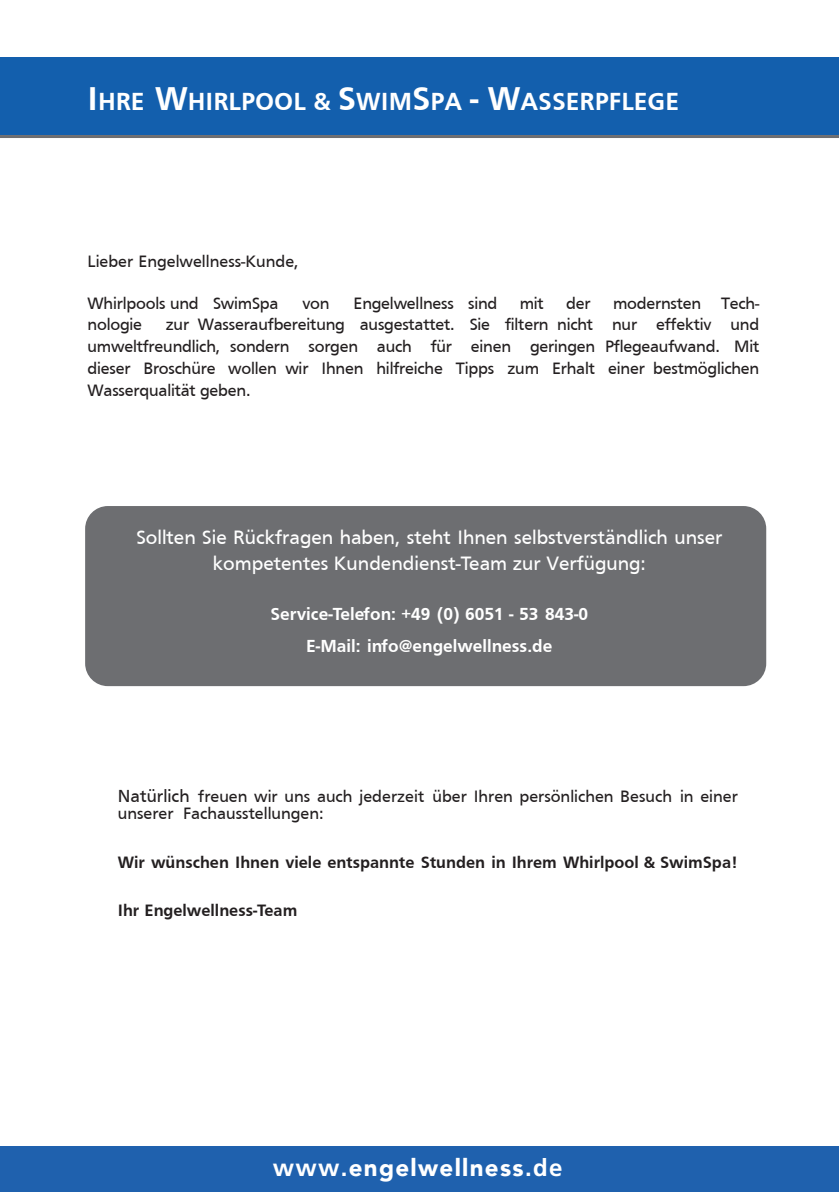
<style>
.page{position:relative;width:839px;height:1192px;background:#fff}
.page>*{position:absolute;margin:0;border:0;box-sizing:border-box;transform-origin:0 0}
.t1{font:700 25.6px "Frutiger";color:#fff}
.t2{font:900 24px "Avenir";letter-spacing:.055em;color:#fff}
.t3{font:20px/26px "Frutiger";color:#fff;text-align:center}
.t4{font:700 18px/32px "Frutiger";color:#fff;text-align:center}
.t5{font:17px/21.8px "Frutiger";letter-spacing:-.01em;color:#231f20;text-align:justify}
.t6{font:700 17px "Frutiger";color:#231f20}
.s1{font-size:34px}
.s2{font-size:18px}
.s3{font-family:"Frutiger";font-weight:700}
</style>
<div class="page">
<div style="left:85px;top:506px;width:680px;height:180px;background:#6d6e71;border-radius:23px"></div>
<div style="left:0;top:57px;width:838px;height:78px;background:#135fad"></div>
<hr style="left:0;top:135px;width:838px;height:3px;background:#6d6e71">
<div style="left:0;top:1146px;width:838px;height:46px;background:#1f61ae"></div>
<h1 class="t1" style="left:87px;top:87px;width:592px"><span class="s1">I</span>HRE <span class="s1">W</span>HIRLPOOL &amp; <span class="s1">S</span>WIM<span class="s1">S</span>PA <span class="s1">- W</span>ASSERPFLEGE</h1>
<p class="t5" style="left:87px;top:250px;width:213px">Lieber Engelwellness-Kunde,</p>
<p class="t5" style="left:87px;top:292px;width:192px">Whirlpools und SwimSpa</p>
<p class="t5" style="left:302px;top:292px;width:29px">von</p>
<p class="t5" style="left:353px;top:292px;width:145px">Engelwellness sind</p>
<p class="t5" style="left:519px;top:292px;width:26px">mit</p>
<p class="t5" style="left:566px;top:292px;width:26px">der</p>
<p class="t5" style="left:612px;top:292px;width:148px">modernsten Tech-</p>
<p class="t5" style="left:87px;top:314px;width:56px">nologie</p>
<p class="t5" style="left:87px;top:314px;width:673px;text-indent:78px">zur Wasseraufbereitung ausgestattet. Sie filtern nicht nur effektiv und umweltfreundlich, sondern sorgen auch für einen geringen Pflegeaufwand. Mit dieser Broschüre wollen wir Ihnen hilfreiche Tipps zum Erhalt einer bestmöglichen Wasserqualität geben.</p>
<p class="t3" style="left:136px;top:524px;width:587px">Sollten Sie Rückfragen haben, steht Ihnen selbstverständlich unser kompetentes Kundendienst-Team zur Verfügung:</p>
<p class="t4" style="left:270px;top:597px;width:319px">Service-Telefon: +49 (0) 6051 - 53 843-0<br>E-Mail: info@engelwellness.de</p>
<p class="t5" style="left:118px;top:787px;width:621px;line-height:17.6px"><span class="s2">Natürlich</span> freuen wir uns auch jederzeit über Ihren persönlichen Besuch in einer unserer Fachausstellungen:</p>
<p class="t6" style="left:118px;top:852px;width:620px">Wir wünschen Ihnen viele entspannte Stunden in Ihrem Whirlpool &amp; SwimSpa!</p>
<p class="t6" style="left:118px;top:900px;width:181px">Ihr Engelwellness-Team</p>
<h2 class="t2" style="left:272px;top:1147px;width:291px"><span class="s3">www.</span>engelwellness<span class="s3">.de</span></h2>
</div>
